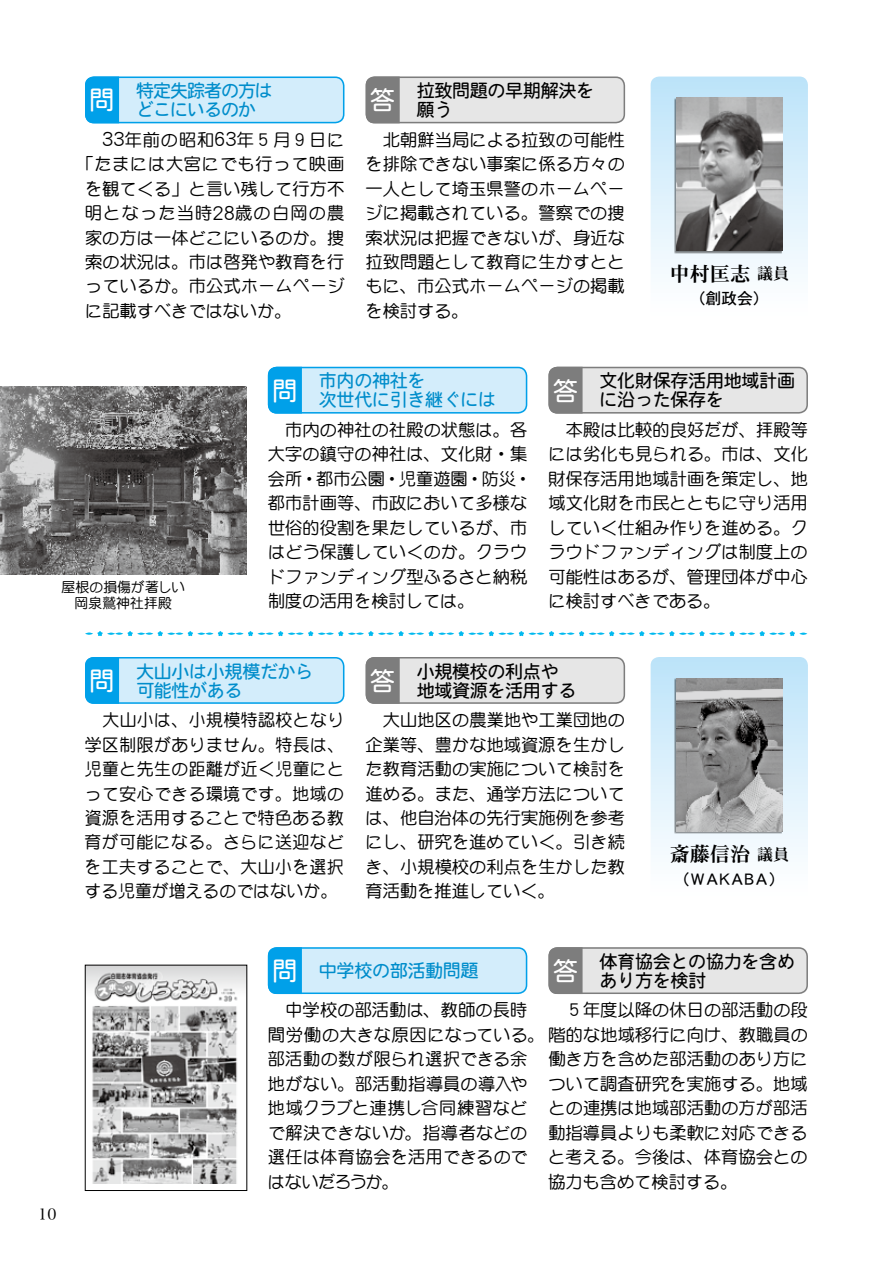
<style>
.page{position:relative;width:893px;height:1263px;background:#fff}
.page>*{position:absolute;margin:0;border:0;box-sizing:border-box;transform-origin:0 0}
.t1{font:20.25px "DFPHS Mincho CID W7";color:#000}
.t2{font:18px/19.2px "DFPHS Maru Gothic CID W4";letter-spacing:-.02em;color:#000}
.t3{font:18px/19.2px "DFPHS Maru Gothic CID W4";letter-spacing:-.02em;color:#008dcb}
.t4{font:18px/19.2px "DFPHS Maru Gothic CID W4";letter-spacing:-.06em;color:#008dcb}
.t5{font:500 17.25px/24.5px "DFP Maru Gothic CID";letter-spacing:.005em;color:#000;text-align:justify}
.t6{font:500 17.25px "DFP Maru Gothic CID";letter-spacing:.05em;color:#000}
.t7{font:500 17.25px "DFP Maru Gothic CID";letter-spacing:.04em;color:#000}
.t8{font:500 17.25px "DFP Maru Gothic CID";letter-spacing:.07em;color:#000}
.t9{font:15.9px "DFPHS Gothic CID W5";letter-spacing:.1em;color:#000}
.t10{font:15.45px "Hira Min Pro W3";color:#000}
.t11{font:500 13.8px/15.9px "DFP Maru Gothic CID";letter-spacing:.005em;color:#000;text-align:center}
.s1{font-size:18.9px}
.s2{font-size:15.9px}
.s3{font-size:25.5px;color:#fff}
</style>
<div class="page">
<div style="left:268px;top:367px;width:259px;height:47px;background:#d3edfb;border-radius:9px"></div>
<div style="left:268px;top:367px;width:259px;height:47px;border:2px solid #00a0e9;border-radius:9px"></div>
<div style="left:268px;top:367px;width:34px;height:47px;background:#00a0e9"></div>
<div style="left:85px;top:77px;width:259px;height:46px;background:#d3edfb;border-radius:9px"></div>
<div style="left:85px;top:77px;width:259px;height:46px;border:2px solid #00a0e9;border-radius:9px"></div>
<div style="left:85px;top:77px;width:34px;height:46px;background:#00a0e9"></div>
<div style="left:549px;top:367px;width:259px;height:47px;background:#e6e6e6;border-radius:9px"></div>
<div style="left:549px;top:367px;width:259px;height:47px;border:2px solid #7d7d7d;border-radius:9px"></div>
<div style="left:549px;top:367px;width:34px;height:47px;background:#7d7d7d"></div>
<div style="left:85px;top:657px;width:259px;height:47px;background:#d3edfb;border-radius:9px"></div>
<div style="left:85px;top:657px;width:259px;height:47px;border:2px solid #00a0e9;border-radius:9px"></div>
<div style="left:85px;top:657px;width:34px;height:47px;background:#00a0e9"></div>
<div style="left:366px;top:657px;width:259px;height:47px;background:#e6e6e6;border-radius:9px"></div>
<div style="left:366px;top:657px;width:259px;height:47px;border:2px solid #7d7d7d;border-radius:9px"></div>
<div style="left:366px;top:657px;width:34px;height:47px;background:#7d7d7d"></div>
<div style="left:366px;top:77px;width:259px;height:46px;background:#e6e6e6;border-radius:9px"></div>
<div style="left:366px;top:77px;width:259px;height:46px;border:2px solid #7d7d7d;border-radius:9px"></div>
<div style="left:366px;top:77px;width:34px;height:46px;background:#7d7d7d"></div>
<div style="left:268px;top:947px;width:259px;height:47px;background:#d3edfb;border-radius:9px"></div>
<div style="left:268px;top:947px;width:259px;height:47px;border:2px solid #00a0e9;border-radius:9px"></div>
<div style="left:268px;top:947px;width:34px;height:47px;background:#00a0e9"></div>
<div style="left:549px;top:947px;width:259px;height:47px;background:#e6e6e6;border-radius:9px"></div>
<div style="left:549px;top:947px;width:259px;height:47px;border:2px solid #7d7d7d;border-radius:9px"></div>
<div style="left:549px;top:947px;width:34px;height:47px;background:#7d7d7d"></div>
<svg style="left:85px;top:631px;width:722px;height:5px"></svg>
<svg style="left:651px;top:657px;width:157px;height:198px"></svg>
<svg style="left:651px;top:77px;width:157px;height:197px"></svg>
<div style="left:674px;top:98px;width:108px;height:155px;background:#000;opacity:.5"></div>
<img style="left:676px;top:98px;width:106px;height:153px">
<div style="left:674px;top:679px;width:108px;height:154px;background:#000;opacity:.5"></div>
<img style="left:676px;top:678px;width:106px;height:153px">
<img style="left:87px;top:967px;width:158px;height:217px">
<img style="left:0;top:387px;width:247px;height:187px">
<p class="t4" style="left:89px;top:81px;width:185px;text-indent:47px">特定失踪者の方は<sup>問</sup> どこにいるのか</p>
<p class="t6" style="left:102px;top:130px;width:244px"><span class="s1">33</span>年前の昭和<span class="s1">63</span>年５月９日に</p>
<p class="t7" style="left:76px;top:155px;width:269px">「たまには大宮にでも行って映画</p>
<p class="t5" style="left:85px;top:176px;width:261px">を観てくる」と言い残して行方不</p>
<p class="t8" style="left:85px;top:204px;width:261px">明となった当時<span class="s1">28</span>歳の白岡の農</p>
<p class="t5" style="left:85px;top:225px;width:261px">家の方は一体どこにいるのか。捜</p>
<p class="t5" style="left:85px;top:249px;width:261px">索の状況は。市は啓発や教育を行</p>
<p class="t5" style="left:85px;top:274px;width:261px">っているか。市公式ホームページ</p>
<p class="t5" style="left:85px;top:298px;width:208px">に記載すべきではないか。</p>
<p class="t2" style="left:370px;top:81px;width:226px;text-indent:47px">拉致問題の早期解決を<sup>答</sup> 願う</p>
<p class="t5" style="left:365px;top:127px;width:261px;text-indent:18px">北朝鮮当局による拉致の可能性を排除できない事案に係る方々の一人として埼玉県警のホームページに掲載されている。警察での捜索状況は把握できないが、身近な拉致問題として教育に生かすとともに、市公式ホームページの掲載を検討する。</p>
<p class="t1" style="left:670px;top:263px;width:121px">中村匡志 <span class="s2">議員</span></p>
<p class="t9" style="left:689px;top:290px;width:81px">（創政会）</p>
<p class="t11" style="left:61px;top:579px;width:125px">屋根の損傷が著しい岡泉鷲神社拝殿</p>
<p class="t3" style="left:272px;top:371px;width:226px;text-indent:47px">市内の神社を<br><sup>問</sup> 次世代に引き継ぐには</p>
<p class="t5" style="left:268px;top:417px;width:265px;text-align:left;text-indent:17px">市内の神社の社殿の状態は。各大字の鎮守の神社は、文化財・集会所・都市公園・児童遊園・防災・都市計画等、市政において多様な世俗的役割を果たしているが、市はどう保護していくのか。クラウドファンディング型ふるさと納税制度の活用を検討しては。</p>
<p class="t2" style="left:553px;top:371px;width:244px;text-indent:47px">文化財保存活用地域計画<sup>答</sup> に沿った保存を</p>
<p class="t5" style="left:548px;top:417px;width:261px;text-indent:17px">本殿は比較的良好だが、拝殿等には劣化も見られる。市は、文化財保存活用地域計画を策定し、地域文化財を市民とともに守り活用していく仕組み作りを進める。クラウドファンディングは制度上の可能性はあるが、管理団体が中心に検討すべきである。</p>
<p class="t3" style="left:89px;top:661px;width:226px;text-indent:47px">大山小は小規模だから<sup>問</sup> 可能性がある</p>
<p class="t5" style="left:84px;top:707px;width:261px;text-indent:18px">大山小は、小規模特認校となり学区制限がありません。特長は、児童と先生の距離が近く児童にとって安心できる環境です。地域の資源を活用することで特色ある教育が可能になる。さらに送迎などを工夫することで、大山小を選択する児童が増えるのではないか。</p>
<p class="t2" style="left:370px;top:661px;width:208px;text-indent:47px">小規模校の利点や<sup>答</sup> 地域資源を活用する</p>
<p class="t5" style="left:365px;top:707px;width:261px;text-indent:17px">大山地区の農業地や工業団地の企業等、豊かな地域資源を生かした教育活動の実施について検討を進める。また、通学方法については、他自治体の先行実施例を参考にし、研究を進めていく。引き続き、小規模校の利点を生かした教育活動を推進していく。</p>
<p class="t1" style="left:670px;top:843px;width:121px">斎藤信治 <span class="s2">議員</span></p>
<p class="t9" style="left:673px;top:870px;width:113px">（WAKABA）</p>
<p class="t3" style="left:272px;top:961px;width:208px"><span class="s3">問</span> 中学校の部活動問題</p>
<p class="t2" style="left:553px;top:951px;width:244px;text-indent:47px">体育協会との協力を含め<sup>答</sup> あり方を検討</p>
<p class="t10" style="left:38px;top:1201px;width:20px">10</p>
<p class="t5" style="left:566px;top:998px;width:243px">５年度以降の休日の部活動の段</p>
<p class="t5" style="left:548px;top:1046px;width:261px">働き方を含めた部活動のあり方について調査研究を実施する。地域との連携は地域部活動の方が部活動指導員よりも柔軟に対応できると考える。今後は、体育協会との協力も含めて検討する。</p>
<p class="t5" style="left:268px;top:998px;width:541px;text-align:left;text-indent:17px">中学校の部活動は、教師の長時<br>間労働の大きな原因になっている。階的な地域移行に向け、教職員の部活動の数が限られ選択できる余<br>地がない。部活動指導員の導入や<br>地域クラブと連携し合同練習など<br>で解決できないか。指導者などの<br>選任は体育協会を活用できるので<br>はないだろうか。</p>
</div>
